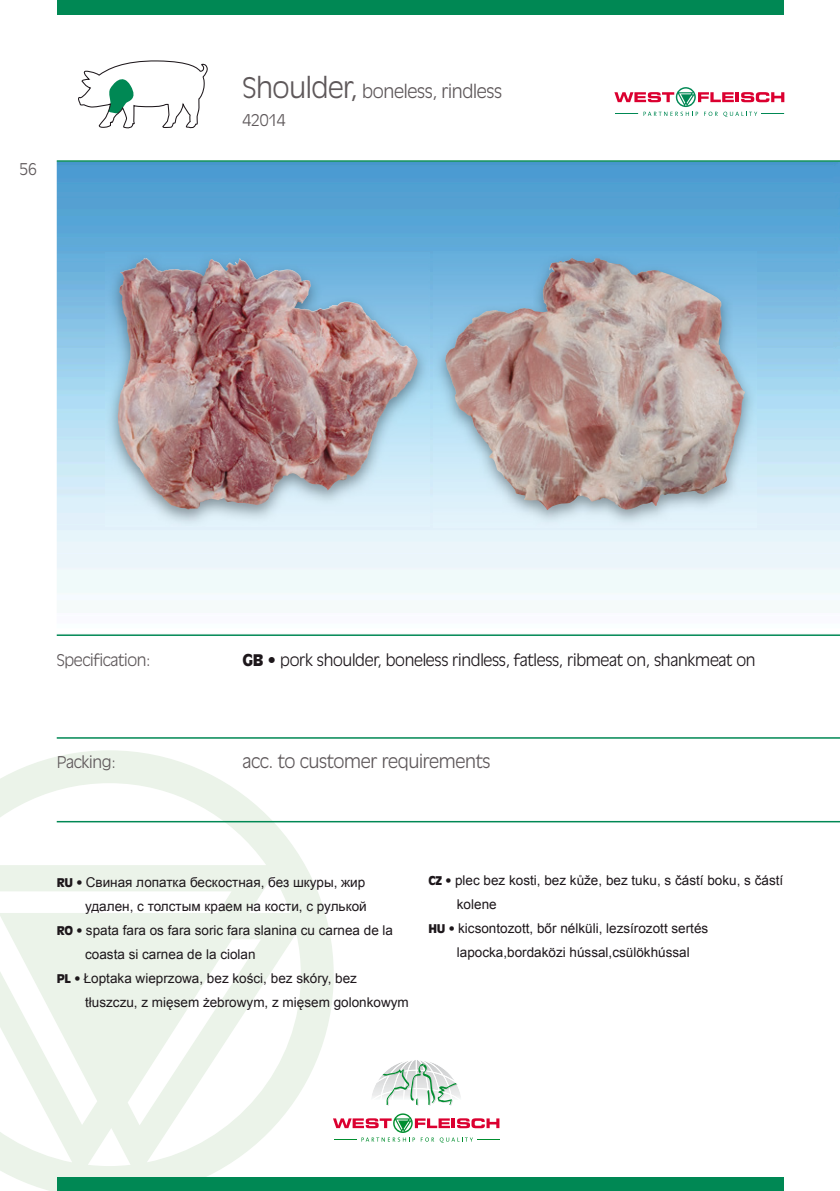
<style>
.page{position:relative;width:840px;height:1191px;background:#fff}
.page>*{position:absolute;margin:0;border:0;box-sizing:border-box;transform-origin:0 0}
.t1{font:300 18px "Antique Olive";letter-spacing:-.02em;color:#5e585a}
.t2{font:300 16px "Antique Olive";letter-spacing:-.02em;color:#1d171b}
.t3{font:300 16px "Antique Olive";letter-spacing:-.02em;color:#5e585a}
.t4{font:13.6px "Arial";color:#1d171b}
.s1{font-size:28px}
.s2{font-family:"Antique Olive LT";font-weight:900}
.s3{font-family:"Antique Olive LT";font-weight:900;font-size:12px}
</style>
<div class="page">
<svg style="left:0;top:750px;width:333px;height:441px;fill:#ebf3e9"></svg>
<img style="left:57px;top:162px;width:782px;height:431px">
<hr style="left:57px;top:160px;width:782px;height:2px;background:#008854">
<hr style="left:57px;top:634px;width:782px;height:2px;background:#008854">
<svg style="left:333px;top:1113px;width:166px;height:29px"></svg>
<svg style="left:372px;top:1060px;width:89px;height:45px"></svg>
<div style="left:57px;top:0;width:726px;height:15px;background:#008854"></div>
<div style="left:57px;top:1177px;width:726px;height:14px;background:#008854"></div>
<hr style="left:57px;top:737px;width:782px;height:1px;background:#008854">
<hr style="left:57px;top:821px;width:782px;height:1px;background:#008854">
<svg style="left:614px;top:88px;width:169px;height:29px"></svg>
<img style="left:105px;top:252px;width:324px;height:275px">
<img style="left:118px;top:258px;width:28px;height:218px">
<img style="left:433px;top:252px;width:323px;height:275px">
<img style="left:445px;top:258px;width:126px;height:198px">
<svg style="left:78px;top:60px;width:130px;height:68px"></svg>
<p class="t3" style="left:20px;top:159px;width:19px">56</p>
<h1 class="t1" style="left:242px;top:81px;width:261px"><span class="s1">Shoulder,</span> boneless, rindless</h1>
<p class="t3" style="left:242px;top:111px;width:45px">42014</p>
<p class="t3" style="left:57px;top:651px;width:95px">Specification:</p>
<p class="t2" style="left:242px;top:651px;width:514px"><span class="s2">GB •</span> pork shoulder, boneless rindless, fatless, ribmeat on, shankmeat on</p>
<p class="t3" style="left:57px;top:753px;width:61px">Packing:</p>
<h1 class="t1" style="left:242px;top:751px;width:249px">acc. to customer requirements</h1>
<p class="t4" style="left:57px;top:873px;width:310px"><span class="s3">RU •</span> Свиная лопатка бескостная, без шкуры, жир</p>
<p class="t4" style="left:85px;top:897px;width:283px">удален, с толстым краем на кости, с рулькой</p>
<p class="t4" style="left:57px;top:921px;width:338px"><span class="s3">RO •</span> spata fara os fara soric fara slanina cu carnea de la</p>
<p class="t4" style="left:85px;top:945px;width:172px">coasta si carnea de la ciolan</p>
<p class="t4" style="left:57px;top:969px;width:301px"><span class="s3">PL •</span> Łoptaka wieprzowa, bez kości, bez skóry, bez</p>
<p class="t4" style="left:85px;top:993px;width:325px">tłuszczu, z mięsem żebrowym, z mięsem golonkowym</p>
<p class="t4" style="left:428px;top:871px;width:356px"><span class="s3">CZ •</span> plec bez kosti, bez kůže, bez tuku, s částí boku, s částí</p>
<p class="t4" style="left:456px;top:895px;width:41px">kolene</p>
<p class="t4" style="left:428px;top:919px;width:281px"><span class="s3">HU •</span> kicsontozott, bőr nélküli, lezsírozott sertés</p>
<p class="t4" style="left:456px;top:943px;width:234px">lapocka,bordaközi hússal,csülökhússal</p>
</div>
